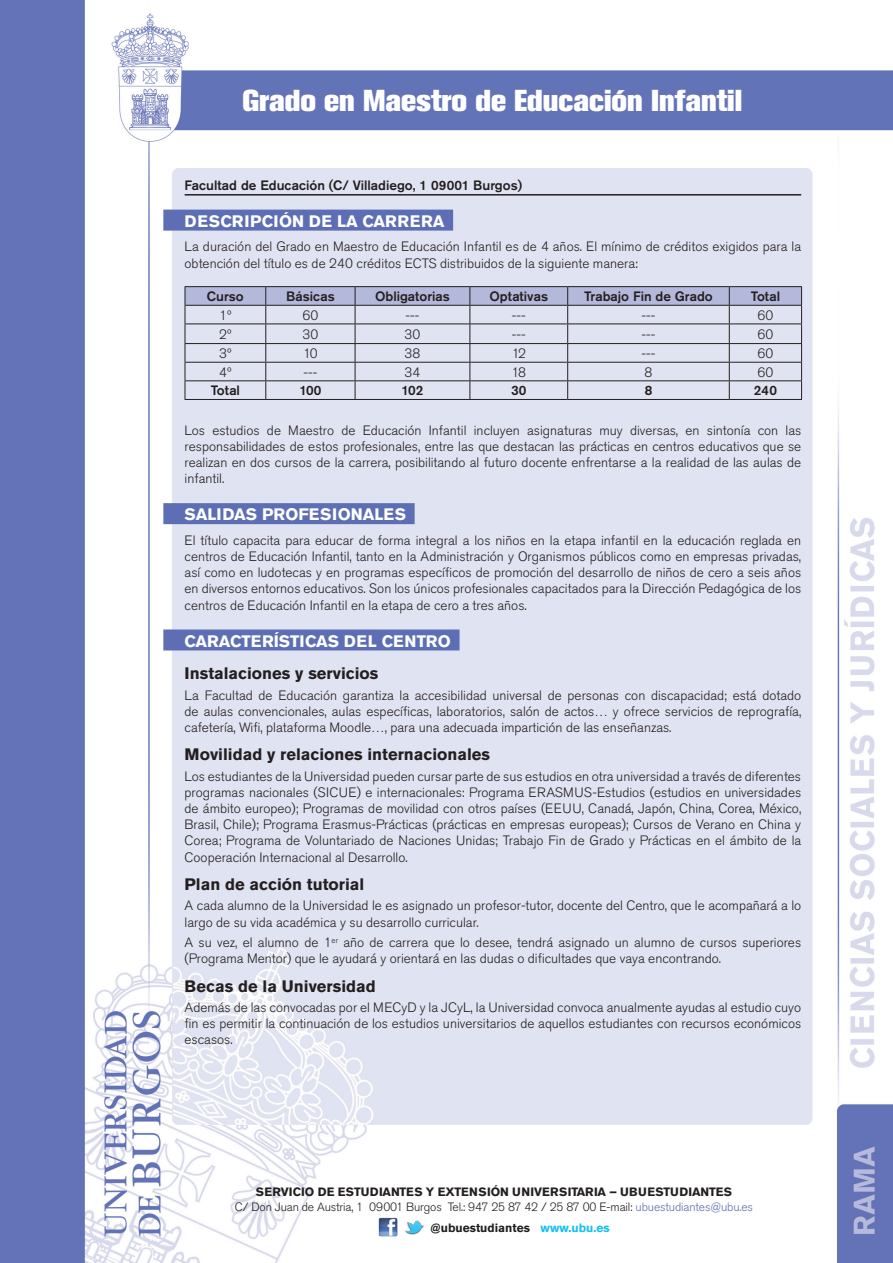
<style>
.page{position:relative;width:893px;height:1263px;background:#fff}
.page>*{position:absolute;margin:0;border:0;box-sizing:border-box;transform-origin:0 0}
.Título_Plan{font:800 30px "Akzidenz Grotesk Std";color:#fff}
.Subapartado_Plan{font:700 16.5px "Akzidenz Grotesk Std";color:#231f20}
.Apartado_Plan{font:700 16.5px "Akzidenz Grotesk Std";color:#fff}
.Apartado_Plan-2{font:700 16.5px "Akzidenz Grotesk Std";letter-spacing:.02em;color:#fff}
.parrafo_Plan{font:300 13.5px/16.2px "Akzidenz Grotesk Std";color:#231f20;text-align:justify}
.Lugar_Plan{font:500 13.5px "Akzidenz Grotesk Std";color:#231f20}
.t1{font:700 12px "Akzidenz Grotesk Std";color:#231f20}
.t2{font:300 12px "Akzidenz Grotesk Std";letter-spacing:-.01em;color:#231f20}
.s1{color:#5d6eb5}
.s2{color:#15c0f2}
</style>
<div class="page">
<img style="left:0;top:0;width:893px;height:1263px">
<hr style="left:185px;top:194px;width:616px;height:2px;background:#231f20">
<div style="left:163px;top:210px;width:290px;height:21px;background:#5d6eb5"></div>
<div style="left:163px;top:503px;width:252px;height:21px;background:#5d6eb5"></div>
<div style="left:163px;top:629px;width:297px;height:21px;background:#5d6eb5"></div>
<hr style="left:185px;top:286px;width:81px;height:1px;background:#231f20">
<hr style="left:266px;top:286px;width:89px;height:1px;background:#231f20">
<hr style="left:355px;top:286px;width:115px;height:1px;background:#231f20">
<hr style="left:470px;top:286px;width:98px;height:1px;background:#231f20">
<hr style="left:568px;top:286px;width:161px;height:1px;background:#231f20">
<hr style="left:729px;top:286px;width:73px;height:1px;background:#231f20">
<svg style="left:185px;top:287px;width:617px;height:112px;background:#ced1e1"></svg>
<hr style="left:185px;top:399px;width:81px;height:1px;background:#231f20">
<hr style="left:266px;top:399px;width:89px;height:1px;background:#231f20">
<hr style="left:355px;top:399px;width:115px;height:1px;background:#231f20">
<hr style="left:470px;top:399px;width:98px;height:1px;background:#231f20">
<hr style="left:568px;top:399px;width:161px;height:1px;background:#231f20">
<hr style="left:729px;top:399px;width:73px;height:1px;background:#231f20">
<img style="left:378px;top:1217px;width:19px;height:20px">
<img style="left:404px;top:1217px;width:20px;height:20px">
<p class="Título_Plan" style="left:242px;top:83px;width:501px">Grado en Maestro de Educación Infantil</p>
<p class="Lugar_Plan" style="left:185px;top:177px;width:339px">Facultad de Educación (C/ Villadiego, 1 09001 Burgos)</p>
<p class="Apartado_Plan-2" style="left:185px;top:211px;width:261px">DESCRIPCIÓN DE LA CARRERA</p>
<p class="parrafo_Plan" style="left:185px;top:239px;width:618px">La duración del Grado en Maestro de Educación Infantil es de 4 años. El mínimo de créditos exigidos para la obtención del título es de 240 créditos ECTS distribuidos de la siguiente manera:</p>
<p class="Lugar_Plan" style="left:207px;top:288px;width:38px">Curso</p>
<p class="Lugar_Plan" style="left:286px;top:288px;width:50px">Básicas</p>
<p class="Lugar_Plan" style="left:375px;top:288px;width:76px">Obligatorias</p>
<p class="Lugar_Plan" style="left:489px;top:288px;width:60px">Optativas</p>
<p class="Lugar_Plan" style="left:584px;top:288px;width:130px">Trabajo Fin de Grado</p>
<p class="Lugar_Plan" style="left:751px;top:288px;width:31px">Total</p>
<p class="parrafo_Plan" style="left:219px;top:307px;width:14px">1º</p>
<p class="parrafo_Plan" style="left:302px;top:307px;width:18px">60</p>
<p class="parrafo_Plan" style="left:406px;top:307px;width:15px">---</p>
<p class="parrafo_Plan" style="left:512px;top:307px;width:15px">---</p>
<p class="parrafo_Plan" style="left:642px;top:307px;width:15px">---</p>
<p class="parrafo_Plan" style="left:757px;top:307px;width:18px">60</p>
<p class="parrafo_Plan" style="left:219px;top:326px;width:14px">2º</p>
<p class="parrafo_Plan" style="left:302px;top:326px;width:18px">30</p>
<p class="parrafo_Plan" style="left:404px;top:326px;width:18px">30</p>
<p class="parrafo_Plan" style="left:512px;top:326px;width:15px">---</p>
<p class="parrafo_Plan" style="left:642px;top:326px;width:15px">---</p>
<p class="parrafo_Plan" style="left:757px;top:326px;width:18px">60</p>
<p class="parrafo_Plan" style="left:219px;top:345px;width:14px">3º</p>
<p class="parrafo_Plan" style="left:303px;top:345px;width:16px">10</p>
<p class="parrafo_Plan" style="left:404px;top:345px;width:18px">38</p>
<p class="parrafo_Plan" style="left:512px;top:345px;width:16px">12</p>
<p class="parrafo_Plan" style="left:642px;top:345px;width:15px">---</p>
<p class="parrafo_Plan" style="left:757px;top:345px;width:18px">60</p>
<p class="parrafo_Plan" style="left:219px;top:364px;width:14px">4º</p>
<p class="parrafo_Plan" style="left:304px;top:364px;width:15px">---</p>
<p class="parrafo_Plan" style="left:405px;top:364px;width:17px">34</p>
<p class="parrafo_Plan" style="left:512px;top:364px;width:16px">18</p>
<p class="parrafo_Plan" style="left:645px;top:364px;width:9px">8</p>
<p class="parrafo_Plan" style="left:757px;top:364px;width:18px">60</p>
<p class="Lugar_Plan" style="left:211px;top:382px;width:31px">Total</p>
<p class="Lugar_Plan" style="left:299px;top:382px;width:23px">100</p>
<p class="Lugar_Plan" style="left:402px;top:382px;width:23px">102</p>
<p class="Lugar_Plan" style="left:511px;top:382px;width:17px">30</p>
<p class="Lugar_Plan" style="left:645px;top:382px;width:9px">8</p>
<p class="Lugar_Plan" style="left:754px;top:382px;width:25px">240</p>
<p class="parrafo_Plan" style="left:185px;top:422px;width:618px">Los estudios de Maestro de Educación Infantil incluyen asignaturas muy diversas, en sintonía con las responsabilidades de estos profesionales, entre las que destacan las prácticas en centros educativos que se realizan en dos cursos de la carrera, posibilitando al futuro docente enfrentarse a la realidad de las aulas de infantil.</p>
<p class="Apartado_Plan" style="left:185px;top:505px;width:223px">SALIDAS PROFESIONALES</p>
<p class="parrafo_Plan" style="left:185px;top:532px;width:618px">El título capacita para educar de forma integral a los niños en la etapa infantil en la educación reglada en centros de Educación Infantil, tanto en la Administración y Organismos públicos como en empresas privadas, así como en ludotecas y en programas específicos de promoción del desarrollo de niños de cero a seis años en diversos entornos educativos. Son los únicos profesionales capacitados para la Dirección Pedagógica de los centros de Educación Infantil en la etapa de cero a tres años.</p>
<p class="Apartado_Plan" style="left:185px;top:631px;width:268px">CARACTERÍSTICAS DEL CENTRO</p>
<p class="Subapartado_Plan" style="left:185px;top:664px;width:195px">Instalaciones y servicios</p>
<p class="parrafo_Plan" style="left:185px;top:687px;width:618px">La Facultad de Educación garantiza la accesibilidad universal de personas con discapacidad; está dotado de aulas convencionales, aulas específicas, laboratorios, salón de actos… y ofrece servicios de reprografía, cafetería, Wifi, plataforma Moodle…, para una adecuada impartición de las enseñanzas.</p>
<p class="Subapartado_Plan" style="left:185px;top:745px;width:307px">Movilidad y relaciones internacionales</p>
<p class="parrafo_Plan" style="left:185px;top:768px;width:618px">Los estudiantes de la Universidad pueden cursar parte de sus estudios en otra universidad a través de diferentes programas nacionales (SICUE) e internacionales: Programa ERASMUS-Estudios (estudios en universidades de ámbito europeo); Programas de movilidad con otros países (EEUU, Canadá, Japón, China, Corea, México, Brasil, Chile); Programa Erasmus-Prácticas (prácticas en empresas europeas); Cursos de Verano en China y Corea; Programa de Voluntariado de Naciones Unidas; Trabajo Fin de Grado y Prácticas en el ámbito de la Cooperación Internacional al Desarrollo.</p>
<p class="Subapartado_Plan" style="left:185px;top:875px;width:181px">Plan de acción tutorial</p>
<p class="parrafo_Plan" style="left:185px;top:898px;width:618px">A cada alumno de la Universidad le es asignado un profesor-tutor, docente del Centro, que le acompañará a lo largo de su vida académica y su desarrollo curricular.</p>
<p class="parrafo_Plan" style="left:185px;top:935px;width:618px">A su vez, el alumno de 1<sup>er</sup> año de carrera que lo desee, tendrá asignado un alumno de cursos superiores (Programa Mentor) que le ayudará y orientará en las dudas o dificultades que vaya encontrando.</p>
<p class="Subapartado_Plan" style="left:185px;top:976px;width:193px">Becas de la Universidad</p>
<p class="parrafo_Plan" style="left:185px;top:999px;width:618px">Además de las convocadas por el MECyD y la JCyL, la Universidad convoca anualmente ayudas al estudio cuyo fin es permitir la continuación de los estudios universitarios de aquellos estudiantes con recursos económicos escasos.</p>
<p class="t1" style="left:256px;top:1185px;width:478px">SERVICIO DE ESTUDIANTES Y EXTENSIÓN UNIVERSITARIA – UBUESTUDIANTES</p>
<p class="t2" style="left:235px;top:1200px;width:520px">C/ Don Juan de Austria, 1 09001 Burgos Tel.: 947 25 87 42 / 25 87 00 E-mail: <span class="s1">ubuestudiantes@ubu.es</span></p>
<p class="t1" style="left:431px;top:1221px;width:181px">@ubuestudiantes <span class="s2">www.ubu.es</span></p>
</div>
